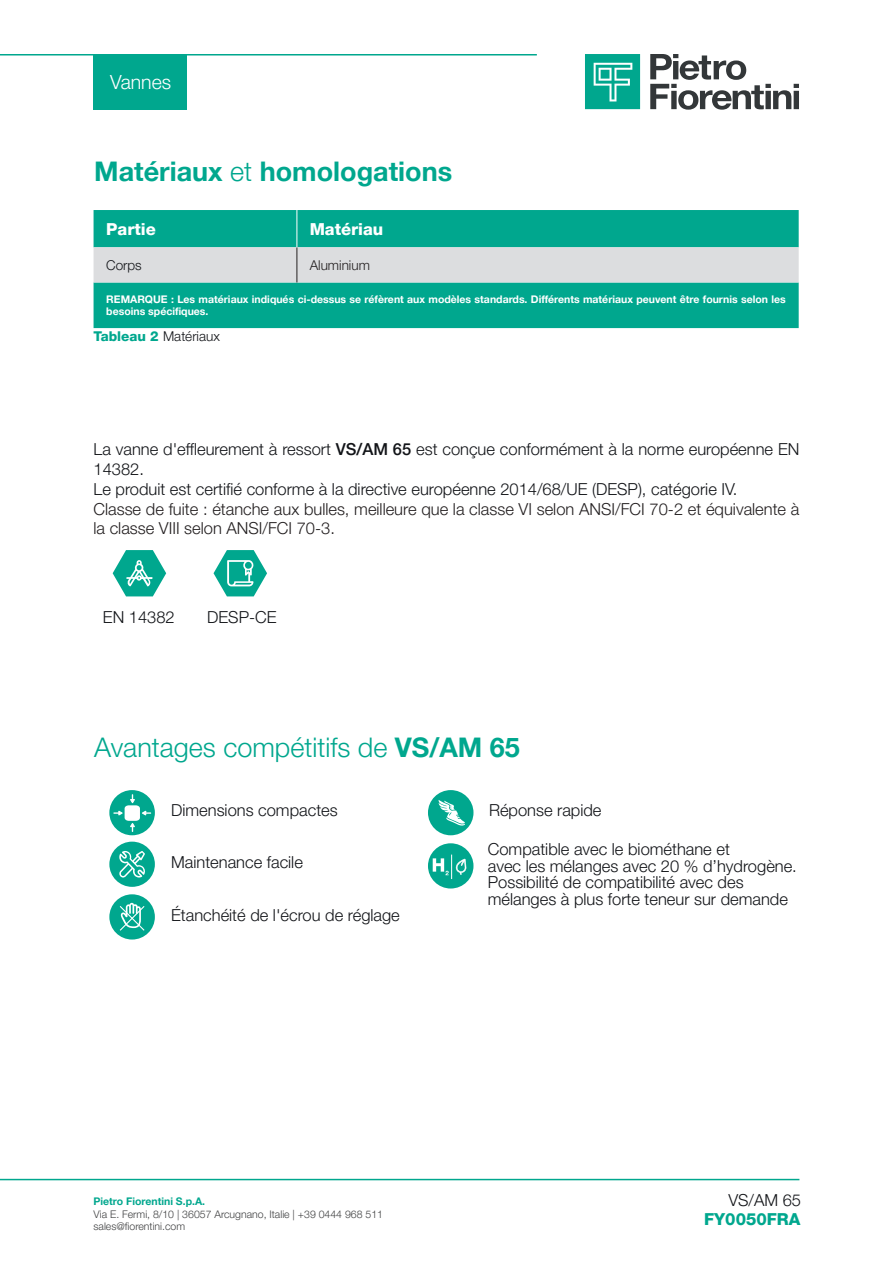
<style>
.page{position:relative;width:893px;height:1263px;background:#fff}
.page>*{position:absolute;margin:0;border:0;box-sizing:border-box;transform-origin:0 0}
.Titoletto{font:300 27px "Helvetica Neue LT Pro";color:#00a78e}
.Titoletto-2{font:700 27px "Helvetica Neue LT Pro";color:#00a78e}
.t1{font:300 19.5px "Helvetica Neue LT Pro";color:#fff}
.Testo{font:300 16.5px/16.5px "Helvetica Neue LT Pro";color:#121418}
.Testo-2{font:300 16.5px/19.8px "Helvetica Neue LT Pro";color:#231f20}
.bullet_non_puntato{font:300 16.5px "Helvetica Neue LT Pro";color:#121418}
.titoli_tabella_bianco{font:800 16.5px "Helvetica Neue LT Pro";color:#fff}
.titoletto_technische{font:800 16.5px "Helvetica Neue LT Pro";color:#00a78e}
.testo_sciolto{font:300 16.5px "Helvetica Neue LT Pro";color:#121418}
.testo_tabella{font:300 13.5px "Helvetica Neue LT Pro";color:#121418}
.testo_tabella-2{font:300 13.5px "Helvetica Neue LT Pro";color:#231f20}
.testo_tabella-3{font:700 10.5px/12.6px "Helvetica Neue LT Pro";color:#fff}
.t2{font:300 10.5px/12.6px "Helvetica Neue LT Pro";color:#414243}
.t3{font:700 10.5px "Helvetica Neue LT Pro";color:#00a78e}
.s1{font-weight:300}
.s2{font-weight:800;color:#00a78e}
.s3{font-weight:500}
.s4{font-weight:700}
</style>
<div class="page">
<hr style="left:0;top:54px;width:537px;height:2px;background:#00a78e">
<hr style="left:0;top:1179px;width:799px;height:1px;background:#00a78e">
<svg style="left:650px;top:54px;width:149px;height:56px"></svg>
<svg style="left:585px;top:54px;width:55px;height:55px;background:#25b39e"></svg>
<div style="left:94px;top:55px;width:93px;height:55px;background:#00a78e"></div>
<div style="left:94px;top:210px;width:705px;height:118px;background:#00a78e"></div>
<div style="left:94px;top:247px;width:705px;height:35px;background:#dcdddf"></div>
<hr style="left:297px;top:247px;width:1px;height:35px;background:#231f20">
<hr style="left:297px;top:210px;width:1px;height:37px;background:#fff">
<svg style="left:113px;top:550px;width:53px;height:46px"></svg>
<svg style="left:214px;top:550px;width:53px;height:46px"></svg>
<div style="left:109px;top:790px;width:46px;height:45px;background:#00a78e;border-radius:50%"></div>
<svg style="left:113px;top:794px;width:38px;height:38px"></svg>
<div style="left:428px;top:790px;width:45px;height:45px;background:#00a78e;border-radius:50%"></div>
<svg style="left:438px;top:800px;width:27px;height:25px"></svg>
<div style="left:109px;top:842px;width:46px;height:45px;background:#00a78e;border-radius:50%"></div>
<svg style="left:119px;top:851px;width:26px;height:26px"></svg>
<div style="left:109px;top:894px;width:46px;height:45px;background:#00a78e;border-radius:50%"></div>
<svg style="left:119px;top:902px;width:26px;height:29px"></svg>
<div style="left:428px;top:843px;width:45px;height:45px;background:#00a78e;border-radius:50%"></div>
<svg style="left:433px;top:854px;width:33px;height:25px"></svg>
<p class="t1" style="left:110px;top:70px;width:63px">Vannes</p>
<p class="Titoletto-2" style="left:94px;top:155px;width:359px">Matériaux <span class="s1">et</span> homologations</p>
<p class="titoli_tabella_bianco" style="left:106px;top:219px;width:51px">Partie</p>
<p class="titoli_tabella_bianco" style="left:310px;top:219px;width:75px">Matériau</p>
<p class="testo_tabella" style="left:106px;top:257px;width:37px">Corps</p>
<p class="testo_tabella-2" style="left:310px;top:257px;width:62px">Aluminium</p>
<p class="testo_tabella-3" style="left:106px;top:292px;width:681px">REMARQUE : Les matériaux indiqués ci-dessus se réfèrent aux modèles standards. Différents matériaux peuvent être fournis selon les besoins spécifiques.</p>
<p class="testo_tabella" style="left:94px;top:328px;width:128px"><span class="s2">Tableau 2</span> Matériaux</p>
<p class="Testo" style="left:94px;top:439px;width:707px;line-height:19.8px">La vanne d'effleurement à ressort <span class="s3">VS/AM 65</span> est conçue conformément à la norme européenne EN<br>14382.</p>
<p class="Testo" style="left:94px;top:480px;width:645px">Le produit est certifié conforme à la directive européenne 2014/68/UE (DESP), catégorie IV.</p>
<p class="Testo-2" style="left:94px;top:498px;width:707px">Classe de fuite : étanche aux bulles, meilleure que la classe VI selon ANSI/FCI 70-2 et équivalente à la classe VIII selon ANSI/FCI 70-3.</p>
<p class="bullet_non_puntato" style="left:103px;top:606px;width:73px">EN 14382</p>
<p class="bullet_non_puntato" style="left:207px;top:606px;width:71px">DESP-CE</p>
<p class="Titoletto" style="left:94px;top:731px;width:427px">Avantages compétitifs de <span class="s4">VS/AM 65</span></p>
<p class="bullet_non_puntato" style="left:171px;top:800px;width:168px">Dimensions compactes</p>
<p class="bullet_non_puntato" style="left:171px;top:852px;width:133px">Maintenance facile</p>
<p class="bullet_non_puntato" style="left:171px;top:905px;width:230px">Étanchéité de l'écrou de réglage</p>
<p class="bullet_non_puntato" style="left:489px;top:800px;width:114px">Réponse rapide</p>
<p class="Testo" style="left:488px;top:841px;width:311px">Compatible avec le biométhane et<br>avec les mélanges avec 20 % d’hydrogène.<br>Possibilité de compatibilité avec des mélanges à plus forte teneur sur demande</p>
<p class="t3" style="left:94px;top:1195px;width:113px">Pietro Fiorentini S.p.A.</p>
<p class="t2" style="left:94px;top:1207px;width:291px">Via E. Fermi, 8/10 | 36057 Arcugnano, Italie | +39 0444 968 511 sales@fiorentini.com</p>
<p class="testo_sciolto" style="left:728px;top:1190px;width:74px">VS/AM 65</p>
<p class="titoletto_technische" style="left:704px;top:1209px;width:98px">FY0050FRA</p>
</div>
